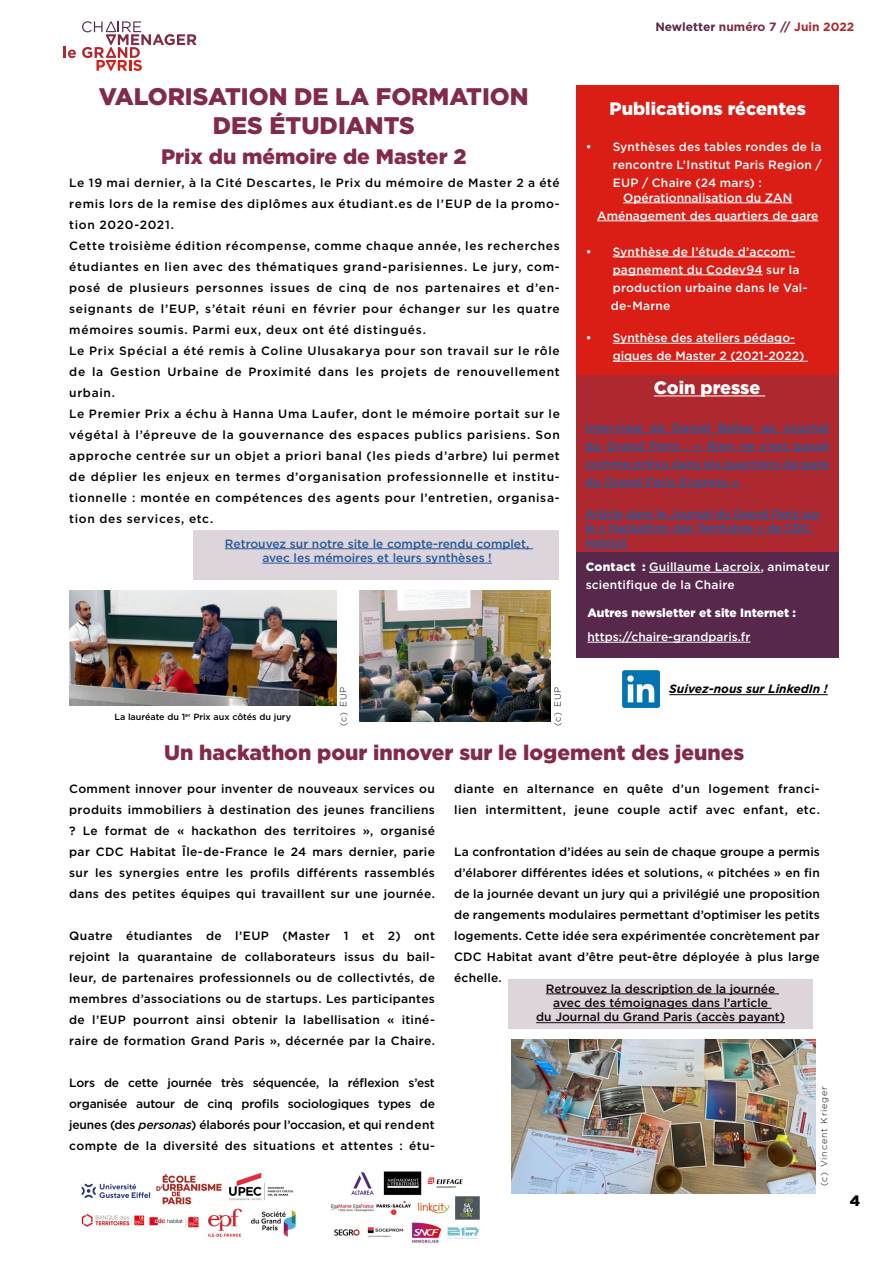
<style>
.page{position:relative;width:893px;height:1263px;background:#fff}
.page>*{position:absolute;margin:0;border:0;box-sizing:border-box;transform-origin:0 0}
.t1{font:900 24px/28.8px "Gotham";color:#822a4b;text-align:center}
.t2{font:900 21px "Gotham";color:#832a4b}
.t3{font:900 18px "Gotham";color:#fff}
.t4{font:900 15px "Gotham";color:#000}
.t5{font:500 12px/21px "Gotham";letter-spacing:.055em;color:#000;text-align:justify}
.t6{font:500 12px/18px "Gotham";letter-spacing:.01em;color:#fff}
.t7{font:500 12px/18px "Gotham";color:#275b9b;text-align:center}
.t8{font:500 12px/14.4px "Gotham";color:#000;text-align:center}
.t9{font:500 12px/21px "Gotham";letter-spacing:.035em;color:#000}
.t10{font:500 12px/14.4px "Gotham";letter-spacing:-.03em;color:#275b9b}
.t11{font:900 12px "Gotham";color:#fff}
.t12{font:700 12px "Gotham";color:#57284c}
.t13{font:italic 700 12px "Gotham";color:#000}
.t14{font:500 9px "Gotham";color:#000}
.t15{font:300 9px "Gotham";letter-spacing:.1em;color:#000}
.s1{color:#802b41}
.s2{color:#ae282f}
.s3{font-weight:900}
.s4{font-style:italic}
</style>
<div class="page">
<div style="left:193px;top:530px;width:366px;height:50px;background:#ded4db"></div>
<hr style="left:225px;top:548px;width:308px;height:1px;background:#275b9b">
<hr style="left:262px;top:563px;width:230px;height:1px;background:#275b9b">
<img style="left:511px;top:1040px;width:304px;height:154px">
<img style="left:69px;top:591px;width:267px;height:114px">
<img style="left:360px;top:591px;width:190px;height:130px">
<svg style="left:509px;top:979px;width:304px;height:50px;background:#d4cad1"></svg>
<hr style="left:669px;top:694px;width:159px;height:1px;background:#000">
<img style="left:622px;top:671px;width:37px;height:36px">
<div style="left:577px;top:546px;width:262px;height:112px;background:#57284c"></div>
<div style="left:577px;top:366px;width:262px;height:186px;background:#ae292f"></div>
<div style="left:577px;top:86px;width:262px;height:289px;background:#da1e15"></div>
<hr style="left:623px;top:203px;width:169px;height:1px;background:#fff">
<hr style="left:597px;top:221px;width:221px;height:1px;background:#fff">
<hr style="left:613px;top:257px;width:182px;height:1px;background:#fff">
<hr style="left:613px;top:275px;width:150px;height:1px;background:#fff">
<hr style="left:613px;top:343px;width:182px;height:1px;background:#fff">
<hr style="left:613px;top:361px;width:195px;height:1px;background:#fff">
<hr style="left:649px;top:572px;width:112px;height:1px;background:#fff">
<hr style="left:587px;top:642px;width:163px;height:1px;background:#fff">
<hr style="left:654px;top:395px;width:111px;height:1px;background:#fff">
<hr style="left:585px;top:433px;width:244px;height:1px;background:#275b9b">
<hr style="left:585px;top:451px;width:244px;height:1px;background:#275b9b">
<hr style="left:585px;top:469px;width:244px;height:1px;background:#275b9b">
<hr style="left:585px;top:487px;width:158px;height:1px;background:#275b9b">
<hr style="left:585px;top:519px;width:238px;height:1px;background:#275b9b">
<hr style="left:585px;top:533px;width:229px;height:1px;background:#275b9b">
<hr style="left:585px;top:548px;width:42px;height:1px;background:#275b9b">
<svg style="left:64px;top:47px;width:12px;height:11px"></svg>
<svg style="left:82px;top:21px;width:115px;height:50px"></svg>
<img style="left:81px;top:1172px;width:215px;height:65px">
<img style="left:331px;top:1171px;width:149px;height:72px">
<h1 class="t1" style="left:99px;top:82px;width:431px">VALORISATION DE LA FORMATION<br>DES ÉTUDIANTS</h1>
<h2 class="t2" style="left:161px;top:142px;width:307px">Prix du mémoire de Master 2</h2>
<p class="t5" style="left:69px;top:172px;width:492px;text-align:left">Le 19 mai dernier, à la Cité Descartes, le Prix du mémoire de Master 2 a été remis lors de la remise des diplômes aux étudiant.es de l’EUP de la promo&shy;tion 2020-2021.<br>Cette troisième édition récompense, comme chaque année, les recherches étudiantes en lien avec des thématiques grand-parisiennes. Le jury, com&shy;posé de plusieurs personnes issues de cinq de nos partenaires et d’en&shy;seignants de l’EUP, s’était réuni en février pour échanger sur les quatre mémoires soumis. Parmi eux, deux ont été distingués.<br>Le Prix Spécial a été remis à Coline Ulusakarya pour son travail sur le rôle de la Gestion Urbaine de Proximité dans les projets de renouvellement urbain.<br>Le Premier Prix a échu à Hanna Uma Laufer, dont le mémoire portait sur le végétal à l’épreuve de la gouvernance des espaces publics parisiens. Son approche centrée sur un objet a priori banal (les pieds d’arbre) lui permet de déplier les enjeux en termes d’organisation professionnelle et institu&shy;tionnelle : montée en compétences des agents pour l’entretien, organisa&shy;tion des services, etc.</p>
<p class="t7" style="left:225px;top:536px;width:306px;line-height:14.4px">Retrouvez sur notre site le compte-rendu complet, avec les mémoires et leurs synthèses !</p>
<p class="t14" style="left:114px;top:711px;width:178px">La lauréate du 1<sup>er</sup> Prix aux côtés du jury</p>
<p class="t15" style="left:338px;top:726px;width:41px;rotate:-90deg">(c) EUP</p>
<p class="t15" style="left:552px;top:726px;width:41px;rotate:-90deg">(c) EUP</p>
<p class="t12" style="left:655px;top:19px;width:200px">Newletter <span class="s1">numéro 7 //</span> <span class="s2">Juin 2022</span></p>
<h3 class="t3" style="left:610px;top:96px;width:198px">Publications récentes</h3>
<p class="t6" style="left:613px;top:138px;width:210px;text-align:justify;text-indent:-27px">• Synthèses des tables rondes de la rencontre L’Institut Paris Region / EUP / Chaire (24 mars) :</p>
<p class="t6" style="left:597px;top:188px;width:223px;text-align:center">Opérationnalisation du ZAN<br>Aménagement des quartiers de gare</p>
<p class="t6" style="left:611px;top:242px;width:198px;text-indent:-25px">• Synthèse de l’étude d’accom&shy;pagnement du Codev94 sur la production urbaine dans le Val&shy;de-Marne</p>
<p class="t6" style="left:613px;top:329px;width:193px;text-indent:-27px">• Synthèse des ateliers pédago&shy;giques de Master 2 (2021-2022)</p>
<h3 class="t3" style="left:654px;top:375px;width:108px">Coin presse</h3>
<p class="t7" style="left:585px;top:418px;width:246px;text-align:justify">Interview de Daniel Behar au Journal du Grand Paris : « Rien ne s’est passé comme prévu dans les quartiers de gare du Grand Paris Express »</p>
<p class="t10" style="left:585px;top:506px;width:236px">Article dans le Journal du Grand Paris sur le « Hackathon des Territoires » de CDC<br>Habitat</p>
<p class="t6" style="left:586px;top:558px;width:246px"><span class="s3">Contact :</span> Guillaume Lacroix, animateur scientifique de la Chaire</p>
<p class="t11" style="left:587px;top:604px;width:210px">Autres newsletter et site Internet :</p>
<p class="t6" style="left:587px;top:627px;width:165px">https://chaire-grandparis.fr</p>
<p class="t13" style="left:669px;top:681px;width:160px">Suivez-nous sur LinkedIn !</p>
<h2 class="t2" style="left:164px;top:738px;width:582px">Un hackathon pour innover sur le logement des jeunes</h2>
<p class="t5" style="left:69px;top:778px;width:367px">Comment innover pour inventer de nouveaux services ou produits immobiliers à destination des jeunes franciliens ? Le format de « hackathon des territoires », organisé par CDC Habitat Île-de-France le 24 mars dernier, parie sur les synergies entre les profils différents rassemblés dans des petites équipes qui travaillent sur une journée.</p>
<p class="t5" style="left:69px;top:925px;width:367px">Quatre étudiantes de l’EUP (Master 1 et 2) ont rejoint la quarantaine de collaborateurs issus du bail&shy;leur, de partenaires professionnels ou de collectivtés, de membres d’associations ou de startups. Les participantes de l’EUP pourront ainsi obtenir la labellisation « itiné&shy;raire de formation Grand Paris », décernée par la Chaire.</p>
<p class="t5" style="left:69px;top:1072px;width:367px">Lors de cette journée très séquencée, la réflexion s’est organisée autour de cinq profils sociologiques types de jeunes (des <span class="s4">personas</span>) élaborés pour l’occasion, et qui rendent compte de la diversité des situations et attentes : étu-</p>
<p class="t9" style="left:454px;top:778px;width:367px">diante en alternance en quête d’un logement franci&shy;lien intermittent, jeune couple actif avec enfant, etc.</p>
<p class="t5" style="left:454px;top:841px;width:367px">La confrontation d’idées au sein de chaque groupe a permis d’élaborer différentes idées et solutions, « pitchées » en fin de la journée devant un jury qui a privilégié une proposition de rangements modulaires permettant d’optimiser les petits logements. Cette idée sera expérimentée concrètement par CDC Habitat avant d’être peut-être déployée à plus large échelle.</p>
<p class="t8" style="left:536px;top:981px;width:250px">Retrouvez la description de la journée avec des témoignages dans l’article<br>du Journal du Grand Paris (accès payant)</p>
<p class="t15" style="left:818px;top:1186px;width:102px;rotate:-90deg">(c) Vincent Krieger</p>
<p class="t4" style="left:850px;top:1190px;width:12px">4</p>
</div>
